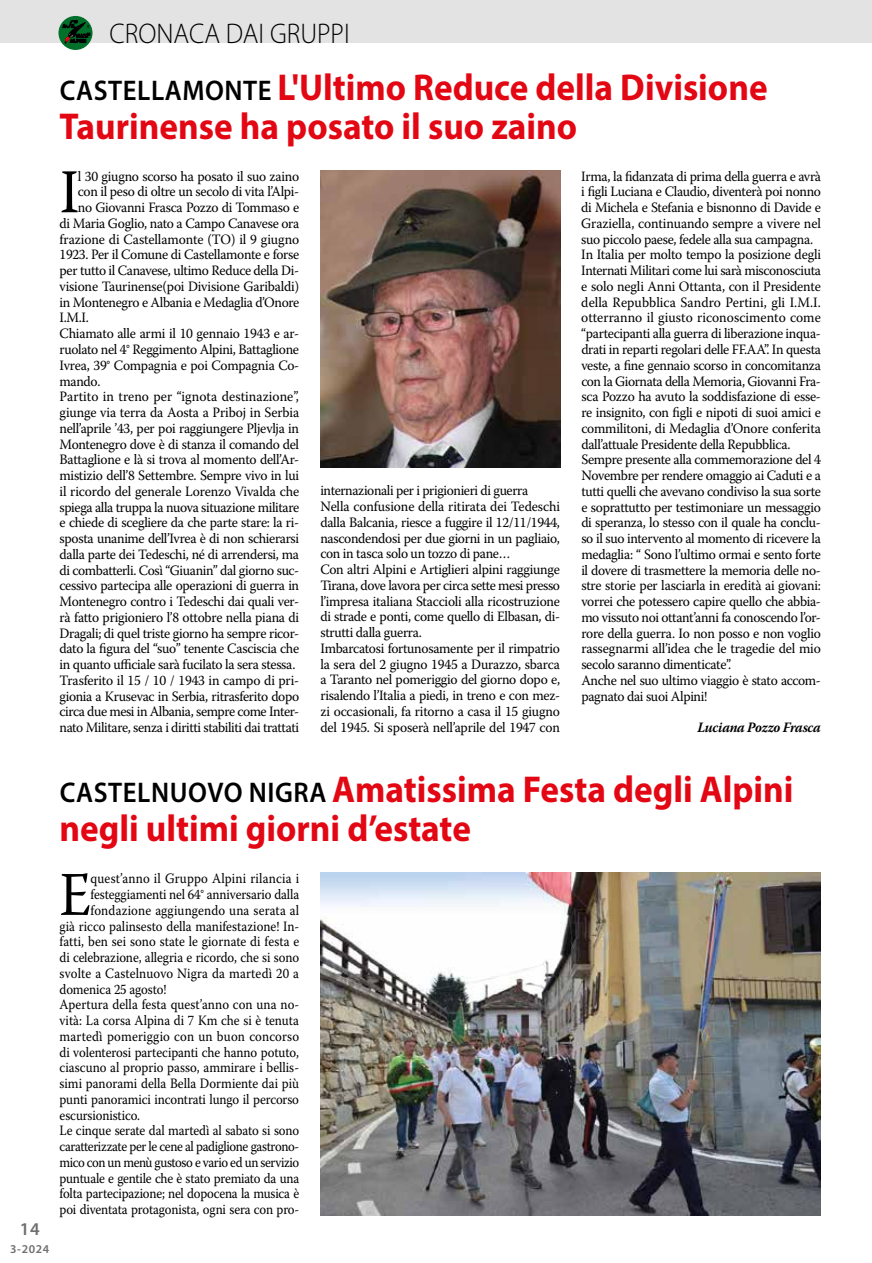
<style>
.page{position:relative;width:872px;height:1263px;background:#fff}
.page>*{position:absolute;margin:0;border:0;box-sizing:border-box;transform-origin:0 0}
.t1{font:62.1px "Warnock Pro";color:#000;scale:.95 1}
.t2{font:62.1px "Warnock Pro";color:#000;scale:.9 1}
.t3{font:700 37.5px/39px "Myriad Pro";color:#e30613;scale:.94 1}
.t4{font:300 28.5px "Myriad Pro";color:#000;scale:.94 1}
.t5{font:600 18px "Myriad Pro";color:#706f6f}
.t6{font:14.25px/15.8px "Warnock Pro";letter-spacing:-.02em;color:#000;scale:.95 1}
.t7{font:14.25px "Warnock Pro";letter-spacing:-.02em;color:#000;scale:.9 1}
.t8{font:14.25px "Warnock Pro";color:#000;scale:.9 1}
.t9{font:14.25px "Warnock Pro";letter-spacing:.01em;color:#000;scale:.9 1}
.t10{font:14.25px "Warnock Pro";letter-spacing:.005em;color:#000;scale:.9 1}
.t11{font:14.25px "Warnock Pro";color:#000;scale:.95 1}
.t12{font:14.25px "Warnock Pro";letter-spacing:.015em;color:#000;scale:.9 1}
.t13{font:italic 700 14.25px "Warnock Pro";letter-spacing:-.025em;color:#000;scale:.95 1}
.t14{font:600 12px "Myriad Pro";color:#706f6f}
.s1{font-weight:600;font-size:28.5px;color:#000}
</style>
<div class="page">
<img style="left:320px;top:170px;width:240px;height:298px">
<img style="left:320px;top:873px;width:501px;height:343px">
<div style="left:0;top:0;width:872px;height:43px;background:#e3e3e3"></div>
<svg style="left:58px;top:16px;width:34px;height:34px"></svg>
<div style="left:59px;top:17px;width:33px;height:32px;background:#00702a;border-radius:50%"></div>
<svg style="left:62px;top:20px;width:28px;height:23px"></svg>
<h3 class="t4" style="left:109px;top:16px;width:257px">CRONACA DAI GRUPPI</h3>
<h2 class="t3" style="left:60px;top:67px;width:754px"><span class="s1">CASTELLAMONTE</span> L'Ultimo Reduce della Divisione<br>Taurinense ha posato il suo zaino</h2>
<h1 class="t1" style="left:60px;top:154px;width:22px">I</h1>
<p class="t6" style="left:78px;top:168px;width:234px">l 30 giugno scorso ha posato il suo zaino</p>
<p class="t6" style="left:78px;top:184px;width:234px">con il peso di oltre un secolo di vita l’Alpi-</p>
<p class="t6" style="left:78px;top:199px;width:234px">no Giovanni Frasca Pozzo di Tommaso e</p>
<p class="t6" style="left:60px;top:215px;width:254px">di Maria Goglio, nato a Campo Canavese ora</p>
<p class="t6" style="left:60px;top:231px;width:254px">frazione di Castellamonte (TO) il 9 giugno</p>
<p class="t6" style="left:60px;top:247px;width:254px">1923. Per il Comune di Castellamonte e forse</p>
<p class="t6" style="left:60px;top:262px;width:254px">per tutto il Canavese, ultimo Reduce della Di-</p>
<p class="t6" style="left:60px;top:278px;width:254px">visione Taurinense(poi Divisione Garibaldi)</p>
<p class="t6" style="left:60px;top:294px;width:254px">in Montenegro e Albania e Medaglia d’Onore</p>
<p class="t6" style="left:60px;top:310px;width:32px">I.M.I.</p>
<p class="t6" style="left:60px;top:325px;width:254px">Chiamato alle armi il 10 gennaio 1943 e ar-</p>
<p class="t6" style="left:60px;top:341px;width:253px">ruolato nel 4° Reggimento Alpini, Battaglione</p>
<p class="t6" style="left:60px;top:357px;width:254px">Ivrea, 39° Compagnia e poi Compagnia Co-</p>
<p class="t6" style="left:60px;top:373px;width:45px">mando.</p>
<p class="t11" style="left:60px;top:388px;width:254px">Partito in treno per “ignota destinazione”,</p>
<p class="t6" style="left:60px;top:404px;width:254px">giunge via terra da Aosta a Priboj in Serbia</p>
<p class="t6" style="left:60px;top:420px;width:254px">nell’aprile ’43, per poi raggiungere Pljevlja in</p>
<p class="t6" style="left:60px;top:436px;width:254px">Montenegro dove è di stanza il comando del</p>
<p class="t6" style="left:60px;top:451px;width:254px">Battaglione e là si trova al momento dell’Ar-</p>
<p class="t6" style="left:60px;top:467px;width:254px">mistizio dell’8 Settembre. Sempre vivo in lui</p>
<p class="t6" style="left:60px;top:483px;width:254px">il ricordo del generale Lorenzo Vivalda che</p>
<p class="t6" style="left:60px;top:499px;width:254px">spiega alla truppa la nuova situazione militare</p>
<p class="t6" style="left:60px;top:514px;width:254px">e chiede di scegliere da che parte stare: la ri-</p>
<p class="t6" style="left:60px;top:530px;width:254px">sposta unanime dell’Ivrea è di non schierarsi</p>
<p class="t6" style="left:60px;top:546px;width:254px">dalla parte dei Tedeschi, né di arrendersi, ma</p>
<p class="t6" style="left:60px;top:562px;width:254px">di combatterli. Così “Giuanin” dal giorno suc-</p>
<p class="t6" style="left:60px;top:577px;width:254px">cessivo partecipa alle operazioni di guerra in</p>
<p class="t6" style="left:60px;top:593px;width:254px">Montenegro contro i Tedeschi dai quali ver-</p>
<p class="t6" style="left:60px;top:609px;width:254px">rà fatto prigioniero l’8 ottobre nella piana di</p>
<p class="t6" style="left:60px;top:625px;width:254px">Dragali; di quel triste giorno ha sempre ricor-</p>
<p class="t6" style="left:60px;top:640px;width:254px">dato la figura del “suo” tenente Casciscia che</p>
<p class="t6" style="left:60px;top:656px;width:250px">in quanto ufficiale sarà fucilato la sera stessa.</p>
<p class="t6" style="left:60px;top:672px;width:254px">Trasferito il 15 / 10 / 1943 in campo di pri-</p>
<p class="t6" style="left:60px;top:688px;width:254px">gionia a Krusevac in Serbia, ritrasferito dopo</p>
<p class="t6" style="left:60px;top:703px;width:254px">circa due mesi in Albania, sempre come Inter-</p>
<p class="t6" style="left:60px;top:719px;width:254px">nato Militare, senza i diritti stabiliti dai trattati</p>
<p class="t6" style="left:320px;top:483px;width:254px">internazionali per i prigionieri di guerra Nella confusione della ritirata dei Tedeschi dalla Balcania, riesce a fuggire il 12/11/1944, nascondendosi per due giorni in un pagliaio, con in tasca solo un tozzo di pane…<br>Con altri Alpini e Artiglieri alpini raggiunge Tirana, dove lavora per circa sette mesi presso l’impresa italiana Staccioli alla ricostruzione di strade e ponti, come quello di Elbasan, di&shy;strutti dalla guerra.<br>Imbarcatosi fortunosamente per il rimpatrio la sera del 2 giugno 1945 a Durazzo, sbarca a Taranto nel pomeriggio del giorno dopo e, risalendo l’Italia a piedi, in treno e con mez&shy;zi occasionali, fa ritorno a casa il 15 giugno del 1945. Si sposerà nell’aprile del 1947 con</p>
<p class="t6" style="left:581px;top:168px;width:254px">Irma, la fidanzata di prima della guerra e avrà i figli Luciana e Claudio, diventerà poi nonno di Michela e Stefania e bisnonno di Davide e Graziella, continuando sempre a vivere nel suo piccolo paese, fedele alla sua campagna.<br>In Italia per molto tempo la posizione degli Internati Militari come lui sarà misconosciuta e solo negli Anni Ottanta, con il Presidente della Repubblica Sandro Pertini, gli I.M.I. otterranno il giusto riconoscimento come “partecipanti alla guerra di liberazione inqua&shy;drati in reparti regolari delle FF.AA”. In questa veste, a fine gennaio scorso in concomitanza con la Giornata della Memoria, Giovanni Fra&shy;sca Pozzo ha avuto la soddisfazione di esse&shy;re insignito, con figli e nipoti di suoi amici e commilitoni, di Medaglia d’Onore conferita dall’attuale Presidente della Repubblica.<br>Sempre presente alla commemorazione del 4<br>Novembre per rendere omaggio ai Caduti e a tutti quelli che avevano condiviso la sua sorte e soprattutto per testimoniare un messaggio di speranza, lo stesso con il quale ha conclu&shy;so il suo intervento al momento di ricevere la medaglia: “ Sono l’ultimo ormai e sento forte il dovere di trasmettere la memoria delle no&shy;stre storie per lasciarla in eredità ai giovani: vorrei che potessero capire quello che abbia&shy;mo vissuto noi ottant’anni fa conoscendo l’or&shy;rore della guerra. Io non posso e non voglio rassegnarmi all’idea che le tragedie del mio secolo saranno dimenticate”.<br>Anche nel suo ultimo viaggio è stato accom&shy;pagnato dai suoi Alpini!</p>
<p class="t13" style="left:697px;top:719px;width:132px">Luciana Pozzo Frasca</p>
<p class="t5" style="left:20px;top:1217px;width:22px">14</p>
<p class="t14" style="left:10px;top:1241px;width:40px">3-2024</p>
<h2 class="t3" style="left:60px;top:769px;width:782px"><span class="s1">CASTELNUOVO NIGRA</span> Amatissima Festa degli Alpini negli ultimi giorni d’estate</h2>
<h1 class="t2" style="left:60px;top:857px;width:37px">E</h1>
<p class="t9" style="left:91px;top:870px;width:233px">quest’anno il Gruppo Alpini rilancia i</p>
<p class="t7" style="left:91px;top:886px;width:233px">festeggiamenti nel 64° anniversario dalla</p>
<p class="t9" style="left:91px;top:902px;width:233px">fondazione aggiungendo una serata al</p>
<p class="t8" style="left:60px;top:917px;width:268px">già ricco palinsesto della manifestazione! In-</p>
<p class="t10" style="left:60px;top:933px;width:268px">fatti, ben sei sono state le giornate di festa e</p>
<p class="t7" style="left:60px;top:949px;width:268px">di celebrazione, allegria e ricordo, che si sono</p>
<p class="t9" style="left:60px;top:965px;width:268px">svolte a Castelnuovo Nigra da martedì 20 a</p>
<p class="t7" style="left:60px;top:980px;width:120px">domenica 25 agosto!</p>
<p class="t10" style="left:60px;top:996px;width:268px">Apertura della festa quest’anno con una no-</p>
<p class="t7" style="left:60px;top:1012px;width:267px">vità: La corsa Alpina di 7 Km che si è tenuta</p>
<p class="t12" style="left:60px;top:1028px;width:268px">martedì pomeriggio con un buon concorso</p>
<p class="t7" style="left:60px;top:1043px;width:268px">di volenterosi partecipanti che hanno potuto,</p>
<p class="t8" style="left:60px;top:1059px;width:268px">ciascuno al proprio passo, ammirare i bellis-</p>
<p class="t8" style="left:60px;top:1075px;width:268px">simi panorami della Bella Dormiente dai più</p>
<p class="t7" style="left:60px;top:1091px;width:268px">punti panoramici incontrati lungo il percorso</p>
<p class="t7" style="left:60px;top:1106px;width:91px">escursionistico.</p>
<p class="t7" style="left:60px;top:1122px;width:268px">Le cinque serate dal martedì al sabato si sono</p>
<p class="t7" style="left:60px;top:1138px;width:268px">caratterizzate per le cene al padiglione gastrono-</p>
<p class="t7" style="left:60px;top:1154px;width:268px">mico con un menù gustoso e vario ed un servizio</p>
<p class="t7" style="left:60px;top:1169px;width:268px">puntuale e gentile che è stato premiato da una</p>
<p class="t7" style="left:60px;top:1185px;width:268px">folta partecipazione; nel dopocena la musica è</p>
<p class="t7" style="left:60px;top:1201px;width:268px">poi diventata protagonista, ogni sera con pro-</p>
</div>
